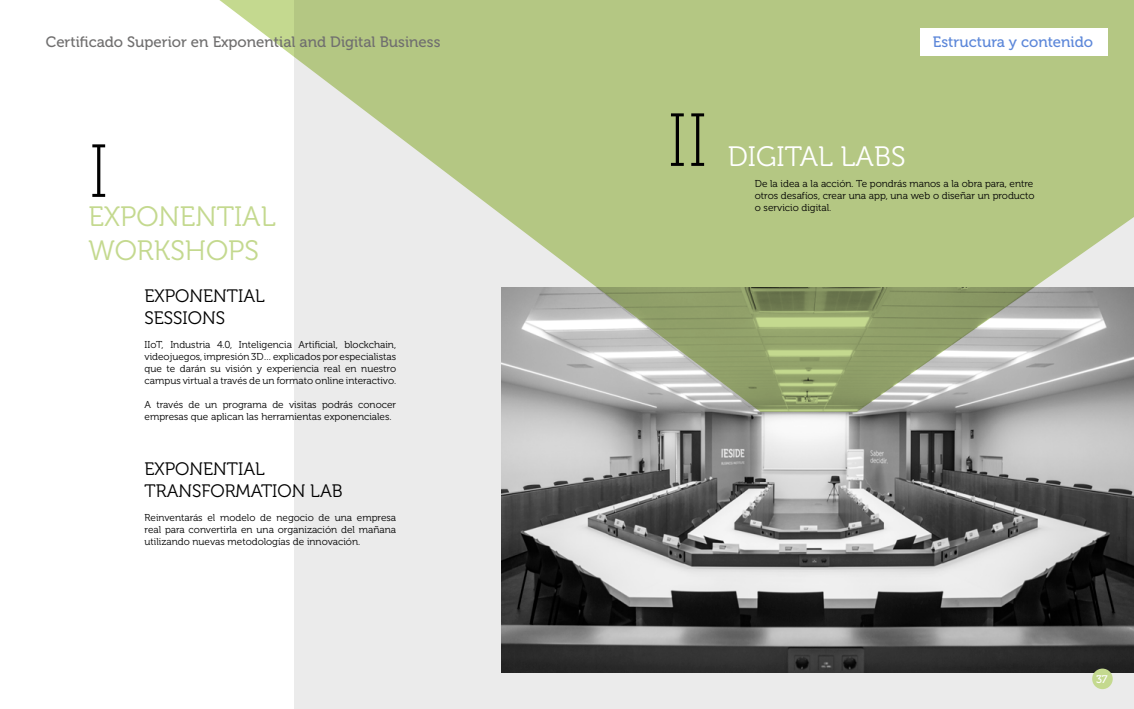
<style>
.page{position:relative;width:1134px;height:709px;background:#fff}
.page>*{position:absolute;margin:0;border:0;box-sizing:border-box;transform-origin:0 0}
.t1{font:75px "Museo 100";color:#000}
.t2{font:28px/33.6px "Museo 300";color:#c4d98f}
.t3{font:28px "Museo 300";color:#fff}
.t4{font:18px/21.6px "Museo 300";color:#000}
.t5{font:15px "Museo 500";color:#706f6f}
.t6{font:15px "Museo 500";color:#5c87d9}
.t7{font:11px "Museo 500";color:#fff}
.t8{font:10px/12px "Museo 300";color:#000;text-align:justify}
</style>
<div class="page">
<div style="left:295px;top:0;width:839px;height:709px;background:#ebebeb"></div>
<img style="left:501px;top:412px;width:633px;height:261px">
<svg style="left:219px;top:0;width:915px;height:412px;fill:#b4c783"></svg>
<div style="left:920px;top:28px;width:187px;height:27px;background:#fff"></div>
<div style="left:1092px;top:668px;width:21px;height:21px;background:#c4d98f;border-radius:50%"></div>
<h3 class="t5" style="left:46px;top:34px;width:396px">Certificado Superior en Exponential and Digital Business</h3>
<h1 class="t1" style="left:89px;top:131px;width:22px">I</h1>
<h2 class="t2" style="left:89px;top:200px;width:188px">EXPONENTIAL<br>WORKSHOPS</h2>
<h3 class="t4" style="left:145px;top:285px;width:122px">EXPONENTIAL<br>SESSIONS</h3>
<p class="t8" style="left:145px;top:338px;width:253px">IIoT, Industria 4.0, Inteligencia Artificial, blockchain, videojuegos, impresión 3D… explicados por especialistas que te darán su visión y experiencia real en nuestro campus virtual a través de un formato online interactivo.</p>
<p class="t8" style="left:145px;top:398px;width:253px">A través de un programa de visitas podrás conocer empresas que aplican las herramientas exponenciales.</p>
<h3 class="t4" style="left:145px;top:458px;width:200px">EXPONENTIAL<br>TRANSFORMATION LAB</h3>
<p class="t8" style="left:145px;top:511px;width:253px">Reinventarás el modelo de negocio de una empresa real para convertirla en una organización del mañana utilizando nuevas metodologías de innovación.</p>
<h3 class="t6" style="left:933px;top:34px;width:162px">Estructura y contenido</h3>
<h1 class="t1" style="left:667px;top:100px;width:42px">II</h1>
<h2 class="t3" style="left:728px;top:141px;width:179px">DIGITAL LABS</h2>
<p class="t8" style="left:755px;top:178px;width:281px">De la idea a la acción. Te pondrás manos a la obra para, entre otros desafíos, crear una app, una web o diseñar un producto o servicio digital.</p>
<p class="t7" style="left:1096px;top:673px;width:13px">37</p>
</div>
